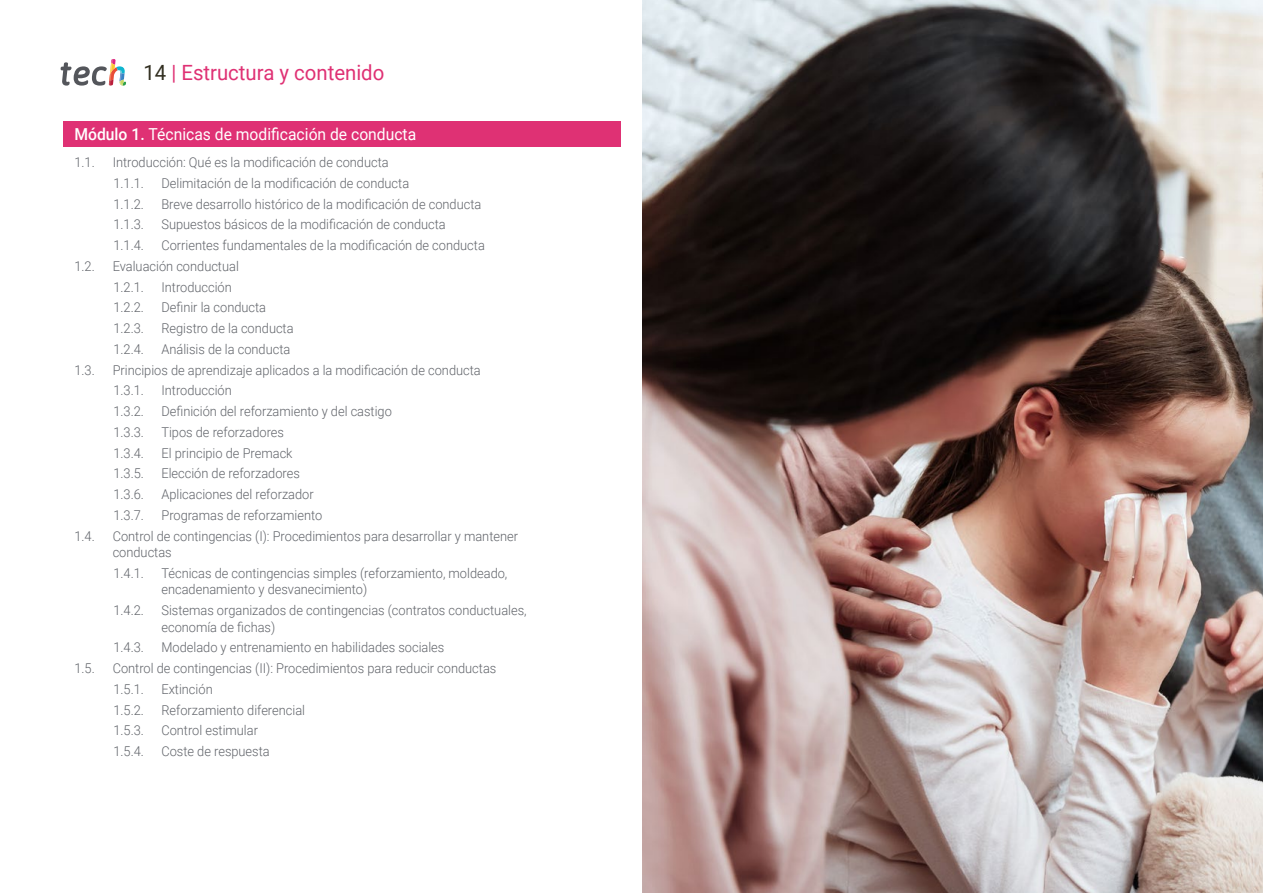
<style>
.page{position:relative;width:1263px;height:893px;background:#fff}
.page>*{position:absolute;margin:0;border:0;box-sizing:border-box;transform-origin:0 0}
.t1{font:21px "Roboto";color:#df3174}
.t2{font:16.5px "Roboto";color:#fff;scale:.95 1}
.t3{font:300 13.5px/20.7px "Roboto";color:#61646a;scale:.95 1}
.s1{color:#312e20}
.s2{font-weight:500}
</style>
<div class="page">
<div style="left:63px;top:121px;width:558px;height:25px;background:#df3174"></div>
<svg style="left:61px;top:59px;width:65px;height:27px"></svg>
<img style="left:642px;top:0;width:621px;height:893px">
<h1 class="t1" style="left:144px;top:57px;width:242px"><span class="s1">14</span> | Estructura y contenido</h1>
<p class="t2" style="left:74px;top:123px;width:361px"><span class="s2">Módulo 1.</span> Técnicas de modificación de conducta</p>
<p class="t3" style="left:74px;top:151px;width:23px">1.1.</p>
<p class="t3" style="left:113px;top:151px;width:292px">Introducción: Qué es la modificación de conducta<br>1.1.1.</p>
<p class="t3" style="left:161px;top:172px;width:262px">Delimitación de la modificación de conducta</p>
<p class="t3" style="left:113px;top:193px;width:34px">1.1.2.</p>
<p class="t3" style="left:161px;top:193px;width:338px">Breve desarrollo histórico de la modificación de conducta</p>
<p class="t3" style="left:113px;top:214px;width:34px">1.1.3.</p>
<p class="t3" style="left:161px;top:214px;width:301px">Supuestos básicos de la modificación de conducta</p>
<p class="t3" style="left:113px;top:234px;width:34px">1.1.4.</p>
<p class="t3" style="left:161px;top:234px;width:342px">Corrientes fundamentales de la modificación de conducta</p>
<p class="t3" style="left:74px;top:255px;width:23px">1.2.</p>
<p class="t3" style="left:113px;top:255px;width:134px">Evaluación conductual<br>1.2.1.</p>
<p class="t3" style="left:161px;top:276px;width:76px">Introducción</p>
<p class="t3" style="left:113px;top:297px;width:34px">1.2.2.</p>
<p class="t3" style="left:161px;top:297px;width:112px">Definir la conducta</p>
<p class="t3" style="left:113px;top:317px;width:34px">1.2.3.</p>
<p class="t3" style="left:161px;top:317px;width:141px">Registro de la conducta</p>
<p class="t3" style="left:113px;top:338px;width:34px">1.2.4.</p>
<p class="t3" style="left:161px;top:338px;width:137px">Análisis de la conducta</p>
<p class="t3" style="left:74px;top:359px;width:23px">1.3.</p>
<p class="t3" style="left:113px;top:359px;width:389px">Principios de aprendizaje aplicados a la modificación de conducta<br>1.3.1.</p>
<p class="t3" style="left:161px;top:380px;width:76px">Introducción</p>
<p class="t3" style="left:113px;top:400px;width:34px">1.3.2.</p>
<p class="t3" style="left:161px;top:400px;width:244px">Definición del reforzamiento y del castigo</p>
<p class="t3" style="left:113px;top:421px;width:34px">1.3.3.</p>
<p class="t3" style="left:161px;top:421px;width:131px">Tipos de reforzadores</p>
<p class="t3" style="left:113px;top:442px;width:34px">1.3.4.</p>
<p class="t3" style="left:161px;top:442px;width:140px">El principio de Premack</p>
<p class="t3" style="left:113px;top:463px;width:34px">1.3.5.</p>
<p class="t3" style="left:161px;top:463px;width:147px">Elección de reforzadores</p>
<p class="t3" style="left:113px;top:483px;width:34px">1.3.6.</p>
<p class="t3" style="left:161px;top:483px;width:162px">Aplicaciones del reforzador</p>
<p class="t3" style="left:113px;top:504px;width:34px">1.3.7.</p>
<p class="t3" style="left:161px;top:504px;width:171px">Programas de reforzamiento</p>
<p class="t3" style="left:74px;top:525px;width:23px">1.4.</p>
<p class="t3" style="left:113px;top:527px;width:428px;line-height:16.5px">Control de contingencias (I): Procedimientos para desarrollar y mantener conductas</p>
<p class="t3" style="left:113px;top:562px;width:34px">1.4.1.</p>
<p class="t3" style="left:161px;top:564px;width:366px;line-height:16.5px">Técnicas de contingencias simples (reforzamiento, moldeado, encadenamiento y desvanecimiento)</p>
<p class="t3" style="left:113px;top:599px;width:34px">1.4.2.</p>
<p class="t3" style="left:161px;top:601px;width:386px;line-height:16.5px">Sistemas organizados de contingencias (contratos conductuales, economía de fichas)</p>
<p class="t3" style="left:113px;top:637px;width:34px">1.4.3.</p>
<p class="t3" style="left:161px;top:637px;width:299px">Modelado y entrenamiento en habilidades sociales</p>
<p class="t3" style="left:74px;top:657px;width:23px">1.5.</p>
<p class="t3" style="left:113px;top:657px;width:405px">Control de contingencias (II): Procedimientos para reducir conductas<br>1.5.1.</p>
<p class="t3" style="left:161px;top:678px;width:55px">Extinción</p>
<p class="t3" style="left:113px;top:699px;width:34px">1.5.2.</p>
<p class="t3" style="left:161px;top:699px;width:153px">Reforzamiento diferencial</p>
<p class="t3" style="left:113px;top:720px;width:34px">1.5.3.</p>
<p class="t3" style="left:161px;top:720px;width:103px">Control estimular</p>
<p class="t3" style="left:113px;top:740px;width:34px">1.5.4.</p>
<p class="t3" style="left:161px;top:740px;width:116px">Coste de respuesta</p>
</div>
